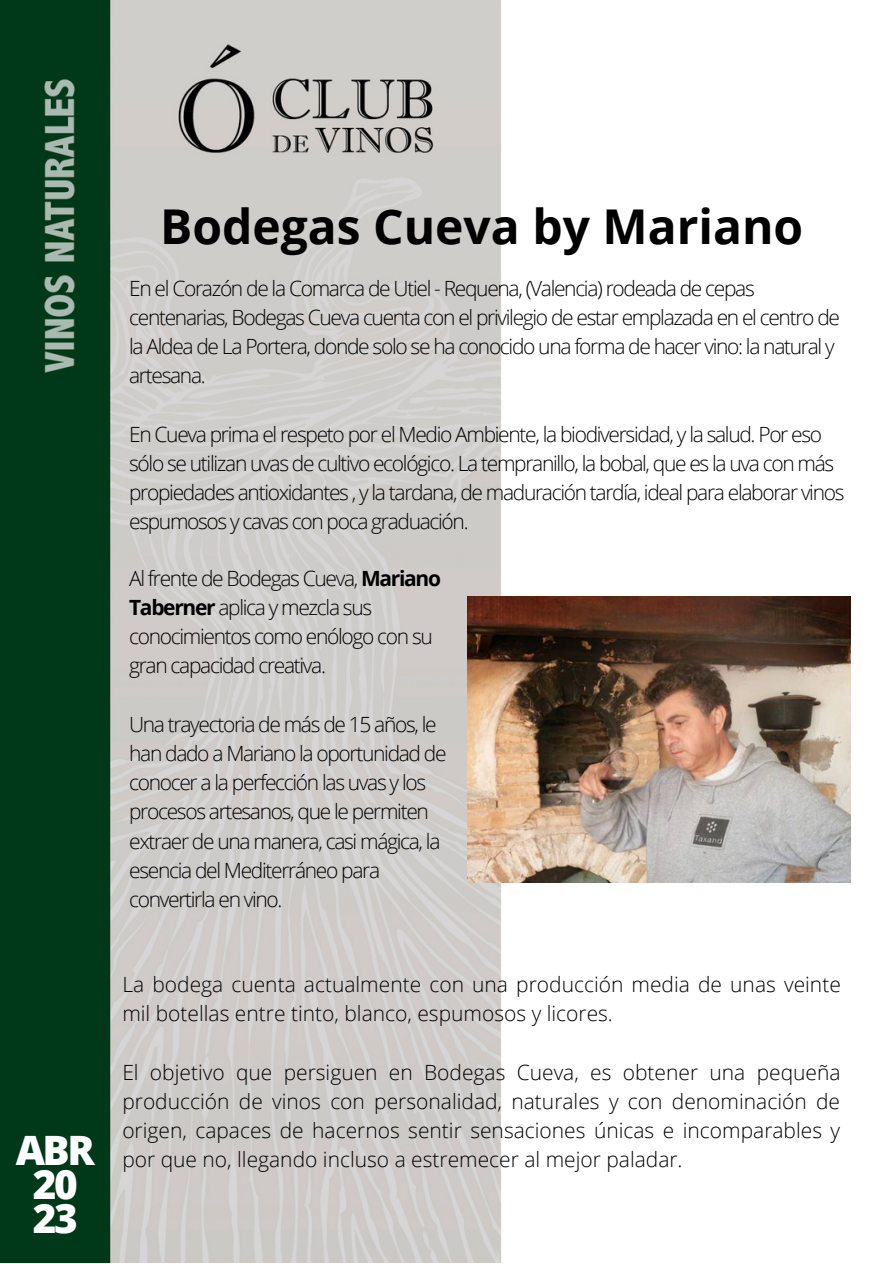
<style>
.page{position:relative;width:893px;height:1264px;background:#fff}
.page>*{position:absolute;margin:0;border:0;box-sizing:border-box;transform-origin:0 0}
.t1{font:700 48px "Open Sans";color:#000}
.t2{font:800 40.5px "Open Sans";letter-spacing:-.06em;color:#fff}
.t3{font:300 21px/29.2px "Open Sans";letter-spacing:-.06em;color:#000}
.t4{font:300 21px/29.2px "Open Sans";color:#000}
.s1{font-weight:700}
</style>
<div class="page">
<img style="left:0;top:0;width:851px;height:1262px">
<div style="left:642px;top:1176px;width:16px;height:11px;background:#fff"></div>
<img style="left:467px;top:596px;width:383px;height:286px">
<p class="t2" style="left:16px;top:1121px;width:80px">ABR</p>
<p class="t2" style="left:33px;top:1155px;width:46px">20</p>
<p class="t2" style="left:33px;top:1189px;width:46px">23</p>
<p class="t1" style="left:160px;top:193px;width:644px">Bodegas Cueva by Mariano</p>
<p class="t3" style="left:129px;top:273px;width:712px">En el Corazón de la Comarca de Utiel - Requena, (Valencia) rodeada de cepas centenarias, Bodegas Cueva cuenta con el privilegio de estar emplazada en el centro de la Aldea de La Portera, donde solo se ha conocido una forma de hacer vino: la natural y artesana.</p>
<p class="t3" style="left:129px;top:419px;width:716px">En Cueva prima el respeto por el Medio Ambiente, la biodiversidad, y la salud. Por eso sólo se utilizan uvas de cultivo ecológico. La tempranillo, la bobal, que es la uva con más propiedades antioxidantes , y la tardana, de maduración tardía, ideal para elaborar vinos espumosos y cavas con poca graduación.</p>
<p class="t3" style="left:129px;top:562px;width:313px">Al frente de Bodegas Cueva, <span class="s1">Mariano<br>Taberner</span> aplica y mezcla sus conocimientos como enólogo con su gran capacidad creativa.</p>
<p class="t3" style="left:129px;top:709px;width:319px">Una trayectoria de más de 15 años, le han dado a Mariano la oportunidad de conocer a la perfección las uvas y los procesos artesanos, que le permiten extraer de una manera, casi mágica, la esencia del Mediterráneo para convertirla en vino.</p>
<p class="t4" style="left:122px;top:969px;width:720px">La bodega cuenta actualmente con una producción media de unas veinte mil botellas entre tinto, blanco, espumosos y licores.</p>
<p class="t3" style="left:122px;top:1056px;width:719px;text-align:justify">El objetivo que persiguen en Bodegas Cueva, es obtener una pequeña producción de vinos con personalidad, naturales y con denominación de origen, capaces de hacernos sentir sensaciones únicas e incomparables y por que no, llegando incluso a estremecer al mejor paladar.</p>
</div>
